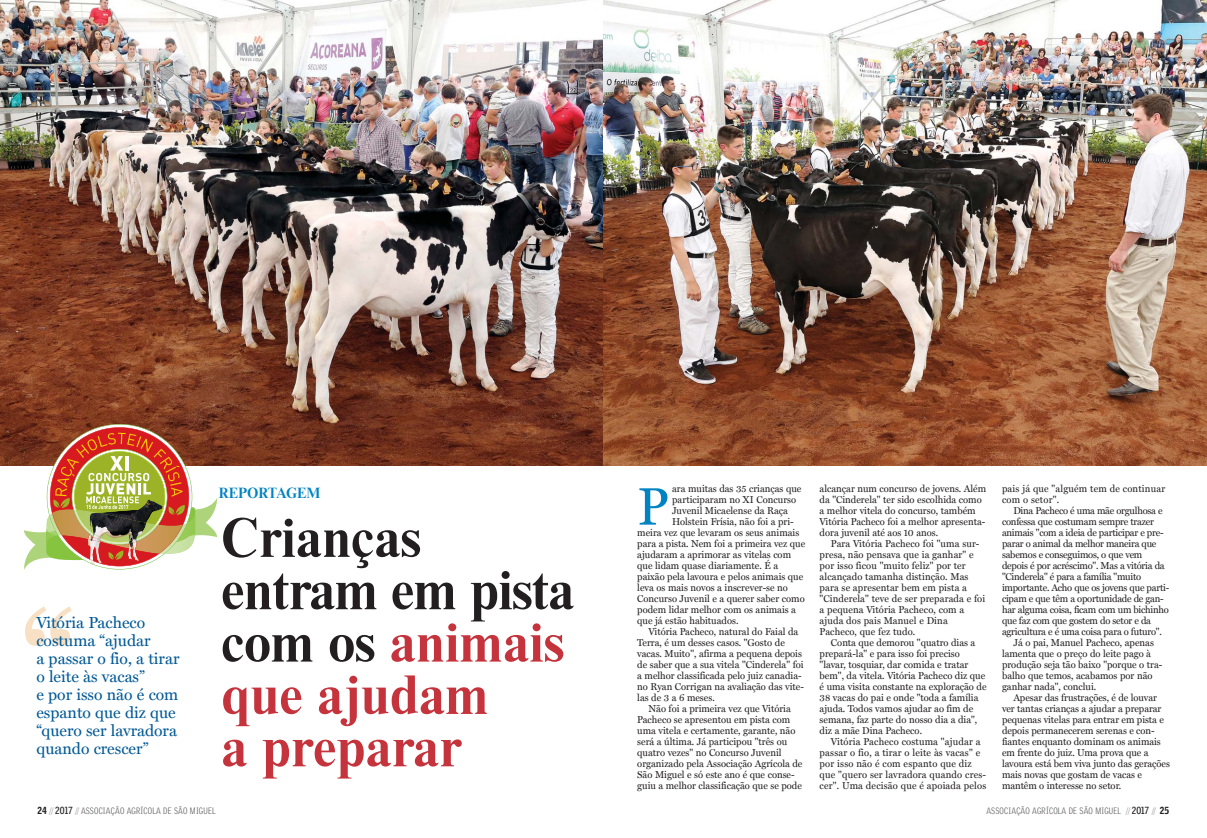
<style>
.page{position:relative;width:1207px;height:838px;background:#fff}
.page>*{position:absolute;margin:0;border:0;box-sizing:border-box;transform-origin:0 0}
.t1{font:150px "Miller Text";color:#f8e0c5}
.t2{font:53.2px "Miller Text";color:#0083c2;scale:.96 1}
.t3{font:700 52.4px/52.4px "Times Eighteen LT";color:#231f20}
.t4{font:16px/18px "Miller Text";color:#005996}
.t5{font:700 14px "Times Eighteen LT";color:#0083c2}
.t6{font:10px/11px "Miller Text";color:#231f20;scale:.96 1}
.t7{font:10px "Miller Text";letter-spacing:-.025em;color:#231f20;scale:.96 1}
.t8{font:10px/11px "Miller Text";letter-spacing:.02em;color:#231f20;scale:.96 1}
.t9{font:300 9px "Griffith Gothic Cond";letter-spacing:.025em;color:#58595b}
.s1{color:#c5333c}
.s2{font-weight:900;font-size:10px;color:#231f20}
.s3{color:#939598}
.s4{font-weight:700;font-size:10px;color:#231f20}
</style>
<div class="page">
<img style="left:0;top:0;width:603px;height:465px">
<img style="left:603px;top:0;width:604px;height:465px">
<svg style="left:24px;top:424px;width:194px;height:146px"></svg>
<h1 class="t1" style="left:22px;top:577px;width:55px">“</h1>
<h3 class="t4" style="left:36px;top:613px;width:145px">Vitória Pacheco costuma “ajudar<br>a passar o fio, a tirar o leite às vacas”<br>e por isso não é com espanto que diz que “quero ser lavradora quando crescer”</h3>
<h3 class="t5" style="left:219px;top:487px;width:103px">REPORTAGEM</h3>
<h3 class="t3" style="left:221px;top:515px;width:355px">Crianças entram em pista com os <span class="s1">animais que ajudam<br>a preparar</span></h3>
<h2 class="t2" style="left:637px;top:475px;width:35px">P</h2>
<p class="t6" style="left:672px;top:483px;width:136px">ara muitas das 35 crianças que</p>
<p class="t6" style="left:672px;top:494px;width:131px">participaram no XI Concurso</p>
<p class="t6" style="left:672px;top:505px;width:122px">Juvenil Micaelense da Raça</p>
<p class="t6" style="left:672px;top:516px;width:128px">Holstein Frísia, não foi a pri-</p>
<p class="t6" style="left:637px;top:527px;width:170px">meira vez que levaram os seus animais</p>
<p class="t6" style="left:637px;top:538px;width:177px">para a pista. Nem foi a primeira vez que</p>
<p class="t6" style="left:637px;top:549px;width:162px">ajudaram a aprimorar as vitelas com</p>
<p class="t6" style="left:637px;top:560px;width:148px">que lidam quase diariamente. É a</p>
<p class="t6" style="left:637px;top:571px;width:174px">paixão pela lavoura e pelos animais que</p>
<p class="t6" style="left:637px;top:582px;width:159px">leva os mais novos a inscrever-se no</p>
<p class="t6" style="left:637px;top:593px;width:176px">Concurso Juvenil e a querer saber como</p>
<p class="t6" style="left:637px;top:604px;width:167px">podem lidar melhor com os animais a</p>
<p class="t6" style="left:637px;top:615px;width:107px">que já estão habituados.</p>
<p class="t6" style="left:649px;top:626px;width:157px">Vitória Pacheco, natural do Faial da</p>
<p class="t6" style="left:637px;top:637px;width:155px">Terra, é um desses casos. "Gosto de</p>
<p class="t6" style="left:637px;top:648px;width:173px">vacas. Muito", afirma a pequena depois</p>
<p class="t6" style="left:637px;top:659px;width:175px">de saber que a sua vitela "Cinderela" foi</p>
<p class="t6" style="left:637px;top:670px;width:173px">a melhor classificada pelo juiz canadia-</p>
<p class="t6" style="left:637px;top:681px;width:175px">no Ryan Corrigan na avaliação das vite-</p>
<p class="t6" style="left:637px;top:692px;width:82px">las de 3 a 6 meses.</p>
<p class="t6" style="left:649px;top:703px;width:150px">Não foi a primeira vez que Vitória</p>
<p class="t6" style="left:637px;top:714px;width:161px">Pacheco se apresentou em pista com</p>
<p class="t6" style="left:637px;top:725px;width:166px">uma vitela e certamente, garante, não</p>
<p class="t6" style="left:637px;top:736px;width:158px">será a última. Já participou "três ou</p>
<p class="t6" style="left:637px;top:747px;width:152px">quatro vezes" no Concurso Juvenil</p>
<p class="t6" style="left:637px;top:758px;width:174px">organizado pela Associação Agrícola de</p>
<p class="t6" style="left:637px;top:769px;width:166px">São Miguel e só este ano é que conse-</p>
<p class="t6" style="left:637px;top:780px;width:173px">guiu a melhor classificação que se pode</p>
<p class="t6" style="left:820px;top:483px;width:175px">alcançar num concurso de jovens. Além da "Cinderela" ter sido escolhida como a melhor vitela do concurso, também Vitória Pacheco foi a melhor apresenta&shy;dora juvenil até aos 10 anos.</p>
<p class="t6" style="left:820px;top:538px;width:174px;text-indent:11px">Para Vitória Pacheco foi "uma sur&shy;presa, não pensava que ia ganhar" e por isso ficou "muito feliz" por ter alcançado tamanha distinção. Mas para se apresentar bem em pista a "Cinderela" teve de ser preparada e foi a pequena Vitória Pacheco, com a ajuda dos pais Manuel e Dina<br>Pacheco, que fez tudo.</p>
<p class="t6" style="left:820px;top:637px;width:175px;text-indent:11px">Conta que demorou "quatro dias a prepará-la" e para isso foi preciso "lavar, tosquiar, dar comida e tratar bem", da vitela. Vitória Pacheco diz que é uma visita constante na exploração de 38 vacas do pai e onde "toda a família ajuda. Todos vamos ajudar ao fim de semana, faz parte do nosso dia a dia", diz a mãe Dina Pacheco.</p>
<p class="t8" style="left:820px;top:736px;width:175px;text-indent:11px">Vitória Pacheco costuma "ajudar a passar o fio, a tirar o leite às vacas" e por isso não é com espanto que diz que "quero ser lavradora quando cres&shy;cer". Uma decisão que é apoiada pelos</p>
<p class="t8" style="left:1002px;top:483px;width:171px">pais já que "alguém tem de continuar com o setor".</p>
<p class="t7" style="left:1013px;top:504px;width:157px">Dina Pacheco é uma mãe orgulhosa e</p>
<p class="t7" style="left:1002px;top:515px;width:160px">confessa que costumam sempre trazer</p>
<p class="t7" style="left:1002px;top:526px;width:170px">animais "com a ideia de participar e pre-</p>
<p class="t7" style="left:1002px;top:537px;width:162px">parar o animal da melhor maneira que</p>
<p class="t7" style="left:1002px;top:548px;width:148px">sabemos e conseguimos, o que vem</p>
<p class="t7" style="left:1002px;top:559px;width:171px">depois é por acréscimo". Mas a vitória da</p>
<p class="t7" style="left:1002px;top:570px;width:147px">"Cinderela" é para a família "muito</p>
<p class="t7" style="left:1002px;top:581px;width:176px">importante. Acho que os jovens que parti-</p>
<p class="t7" style="left:1002px;top:592px;width:170px">cipam e que têm a oportunidade de gan-</p>
<p class="t7" style="left:1002px;top:603px;width:175px">har alguma coisa, ficam com um bichinho</p>
<p class="t7" style="left:1002px;top:614px;width:157px">que faz com que gostem do setor e da</p>
<p class="t7" style="left:1002px;top:625px;width:168px">agricultura e é uma coisa para o futuro".</p>
<p class="t6" style="left:1013px;top:637px;width:148px">Já o pai, Manuel Pacheco, apenas</p>
<p class="t6" style="left:1002px;top:648px;width:157px">lamenta que o preço do leite pago à</p>
<p class="t6" style="left:1002px;top:659px;width:169px">produção seja tão baixo "porque o tra-</p>
<p class="t6" style="left:1002px;top:670px;width:158px">balho que temos, acabamos por não</p>
<p class="t6" style="left:1002px;top:681px;width:100px">ganhar nada", conclui.</p>
<p class="t6" style="left:1013px;top:692px;width:151px">Apesar das frustrações, é de louvar</p>
<p class="t6" style="left:1002px;top:703px;width:168px">ver tantas crianças a ajudar a preparar</p>
<p class="t6" style="left:1002px;top:714px;width:170px">pequenas vitelas para entrar em pista e</p>
<p class="t6" style="left:1002px;top:725px;width:161px">depois permanecerem serenas e con-</p>
<p class="t6" style="left:1002px;top:736px;width:167px">fiantes enquanto dominam os animais</p>
<p class="t6" style="left:1002px;top:747px;width:154px">em frente do juiz. Uma prova que a</p>
<p class="t6" style="left:1002px;top:758px;width:176px">lavoura está bem viva junto das gerações</p>
<p class="t6" style="left:1002px;top:769px;width:147px">mais novas que gostam de vacas e</p>
<p class="t6" style="left:1002px;top:780px;width:126px">mantêm o interesse no setor.</p>
<p class="t9" style="left:37px;top:806px;width:180px"><span class="s2">24</span> <span class="s3">//</span> <span class="s4">2017</span> <span class="s3">//</span> ASSOCIAÇÃO AGRÍCOLA DE SÃO MIGUEL</p>
<p class="t9" style="left:986px;top:806px;width:184px">ASSOCIAÇÃO AGRÍCOLA DE SÃO MIGUEL <span class="s3">//</span> <span class="s4">2017</span> <span class="s3">//</span> <span class="s2">25</span></p>
</div>
